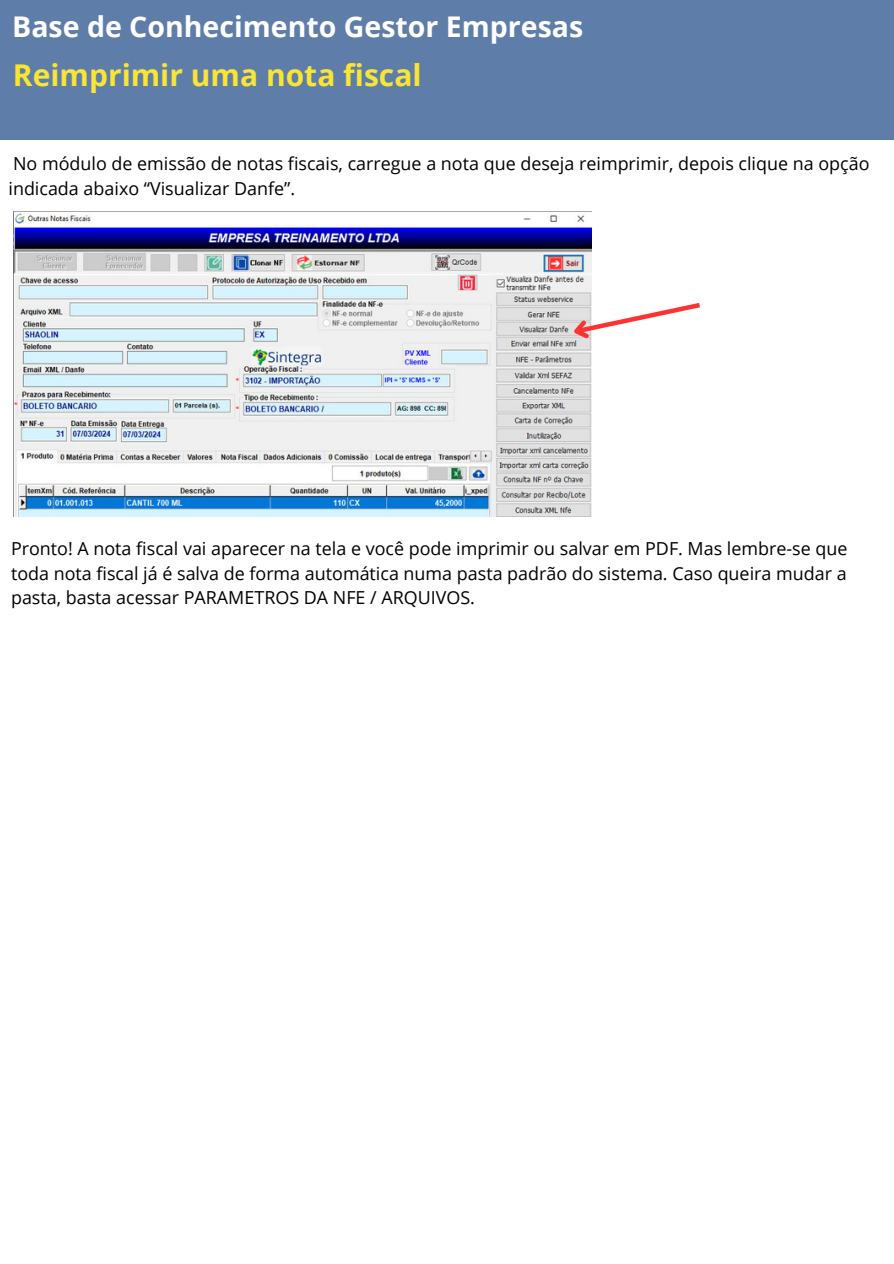
<style>
.page{position:relative;width:894px;height:1264px;background:#fff}
.page>*{position:absolute;margin:0;border:0;box-sizing:border-box;transform-origin:0 0}
.t1{font:700 30px "Open Sans";color:#f9e534}
.t2{font:700 28.5px "Open Sans";color:#fff}
.t3{font:17.85px/24.8px "Open Sans";color:#000}
</style>
<div class="page">
<div style="left:0;top:0;width:893px;height:140px;background:#5f7da9"></div>
<img style="left:14px;top:211px;width:577px;height:305px">
<svg style="left:566px;top:300px;width:134px;height:45px"></svg>
<p class="t2" style="left:12px;top:7px;width:572px">Base de Conhecimento Gestor Empresas</p>
<p class="t1" style="left:13px;top:54px;width:410px">Reimprimir uma nota fiscal</p>
<h1 class="t3" style="left:8px;top:151px;width:862px">No módulo de emissão de notas fiscais, carregue a nota que deseja reimprimir, depois clique na opção indicada abaixo “Visualizar Danfe”.</h1>
<p class="t3" style="left:11px;top:535px;width:837px;text-align:justify">Pronto! A nota fiscal vai aparecer na tela e você pode imprimir ou salvar em PDF. Mas lembre-se que toda nota fiscal já é salva de forma automática numa pasta padrão do sistema. Caso queira mudar a pasta, basta acessar PARAMETROS DA NFE / ARQUIVOS.</p>
</div>
